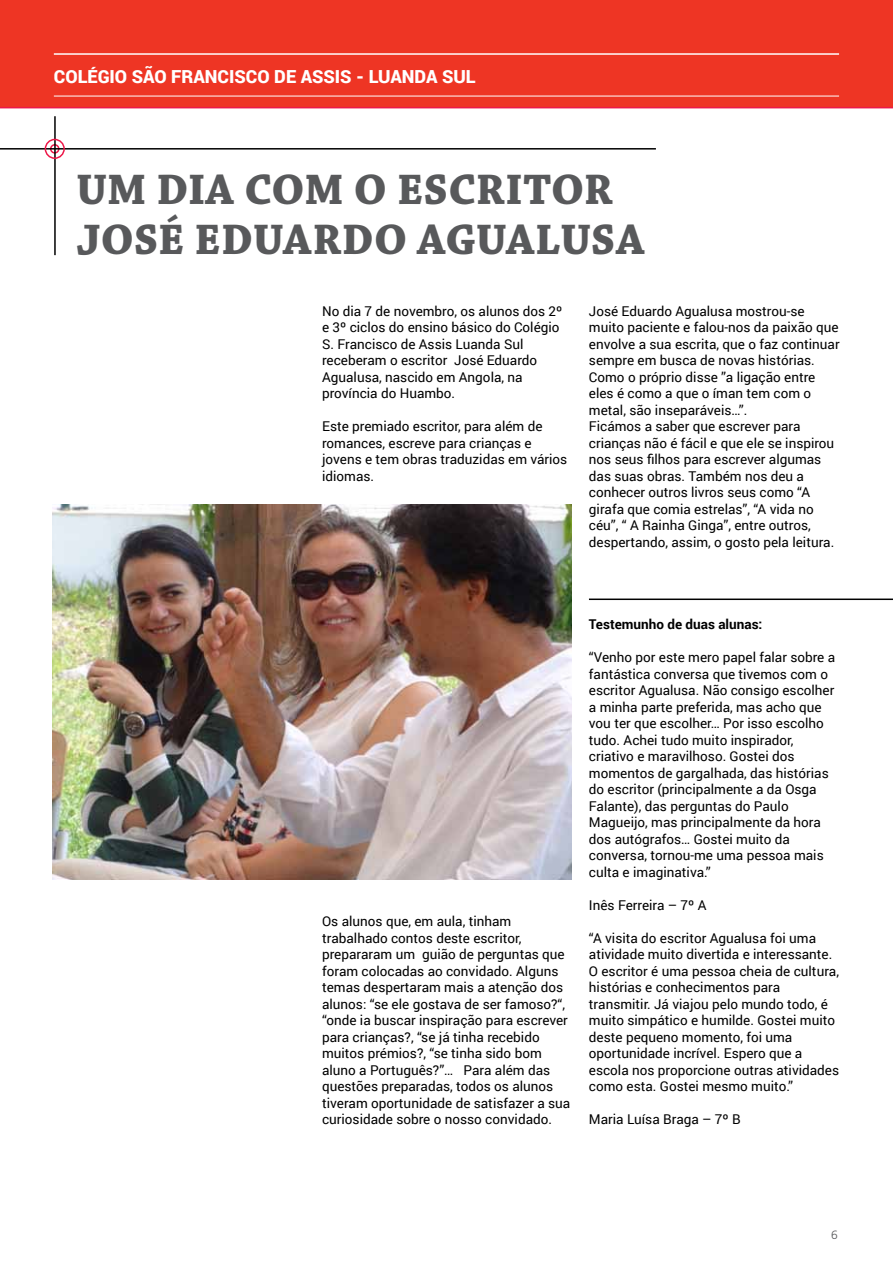
<style>
.page{position:relative;width:893px;height:1263px;background:#fff}
.page>*{position:absolute;margin:0;border:0;box-sizing:border-box;transform-origin:0 0}
.t1{font:700 45px/49.5px "Chaparral Pro";color:#58595b}
.t2{font:900 18px "Roboto";color:#fff}
.t3{font:13.5px/16.5px "Roboto";color:#000}
.t4{font:700 13.5px "Roboto";color:#000}
.t5{font:300 12px "Frutiger";color:#58595b}
</style>
<div class="page">
<div style="left:0;top:0;width:893px;height:108px;background:#ee3524"></div>
<hr style="left:54px;top:53px;width:785px;height:2px;background:#fff">
<hr style="left:54px;top:96px;width:785px;height:1px;background:#fff">
<div style="left:50px;top:144px;width:10px;height:10px;border:2px solid #ed1849;border-radius:50%"></div>
<hr style="left:0;top:148px;width:656px;height:2px;background:#000">
<hr style="left:54px;top:116px;width:2px;height:139px;background:#000">
<div style="left:45px;top:139px;width:20px;height:20px;border:2px solid #ed1849;border-radius:50%"></div>
<img style="left:52px;top:505px;width:520px;height:374px">
<hr style="left:589px;top:598px;width:304px;height:2px;background:#000">
<h2 class="t2" style="left:54px;top:64px;width:45px">COLÉGIO</h2>
<h2 class="t2" style="left:132px;top:64px;width:345px">SÃO FRANCISCO DE ASSIS - LUANDA SUL</h2>
<h1 class="t1" style="left:77px;top:167px;width:570px">UM DIA COM O ESCRITOR<br>JOSÉ EDUARDO AGUALUSA</h1>
<p class="t3" style="left:322px;top:302px;width:242px">No dia 7 de novembro, os alunos dos 2º e 3º ciclos do ensino básico do Colégio<br>S. Francisco de Assis Luanda Sul receberam o escritor José Eduardo<br>Agualusa, nascido em Angola, na província do Huambo.</p>
<p class="t3" style="left:322px;top:418px;width:247px">Este premiado escritor, para além de romances, escreve para crianças e jovens e tem obras traduzidas em vários idiomas.</p>
<p class="t3" style="left:589px;top:302px;width:252px">José Eduardo Agualusa mostrou-se muito paciente e falou-nos da paixão que envolve a sua escrita, que o faz continuar sempre em busca de novas histórias.<br>Como o próprio disse ”a ligação entre eles é como a que o íman tem com o metal, são inseparáveis…”.<br>Ficámos a saber que escrever para crianças não é fácil e que ele se inspirou nos seus filhos para escrever algumas das suas obras. Também nos deu a conhecer outros livros seus como “A girafa que comia estrelas”, “A vida no céu”, “ A Rainha Ginga”, entre outros, despertando, assim, o gosto pela leitura.</p>
<p class="t3" style="left:322px;top:913px;width:250px">Os alunos que, em aula, tinham trabalhado contos deste escritor, prepararam um guião de perguntas que foram colocadas ao convidado. Alguns temas despertaram mais a atenção dos alunos: “se ele gostava de ser famoso?“, “onde ia buscar inspiração para escrever para crianças?, “se já tinha recebido muitos prémios?, “se tinha sido bom aluno a Português?”… Para além das questões preparadas, todos os alunos tiveram oportunidade de satisfazer a sua curiosidade sobre o nosso convidado.</p>
<p class="t4" style="left:589px;top:615px;width:175px">Testemunho de duas alunas:</p>
<p class="t3" style="left:589px;top:649px;width:248px">“Venho por este mero papel falar sobre a fantástica conversa que tivemos com o escritor Agualusa. Não consigo escolher a minha parte preferida, mas acho que vou ter que escolher… Por isso escolho tudo. Achei tudo muito inspirador, criativo e maravilhoso. Gostei dos momentos de gargalhada, das histórias do escritor (principalmente a da Osga Falante), das perguntas do Paulo Magueijo, mas principalmente da hora dos autógrafos… Gostei muito da conversa, tornou-me uma pessoa mais culta e imaginativa.”</p>
<p class="t3" style="left:589px;top:896px;width:119px">Inês Ferreira – 7º A</p>
<p class="t3" style="left:589px;top:929px;width:252px">“A visita do escritor Agualusa foi uma atividade muito divertida e interessante.<br>O escritor é uma pessoa cheia de cultura, histórias e conhecimentos para transmitir. Já viajou pelo mundo todo, é muito simpático e humilde. Gostei muito deste pequeno momento, foi uma oportunidade incrível. Espero que a escola nos proporcione outras atividades como esta. Gostei mesmo muito.”</p>
<p class="t3" style="left:589px;top:1111px;width:153px">Maria Luísa Braga – 7º B</p>
<p class="t5" style="left:831px;top:1228px;width:8px">6</p>
</div>
